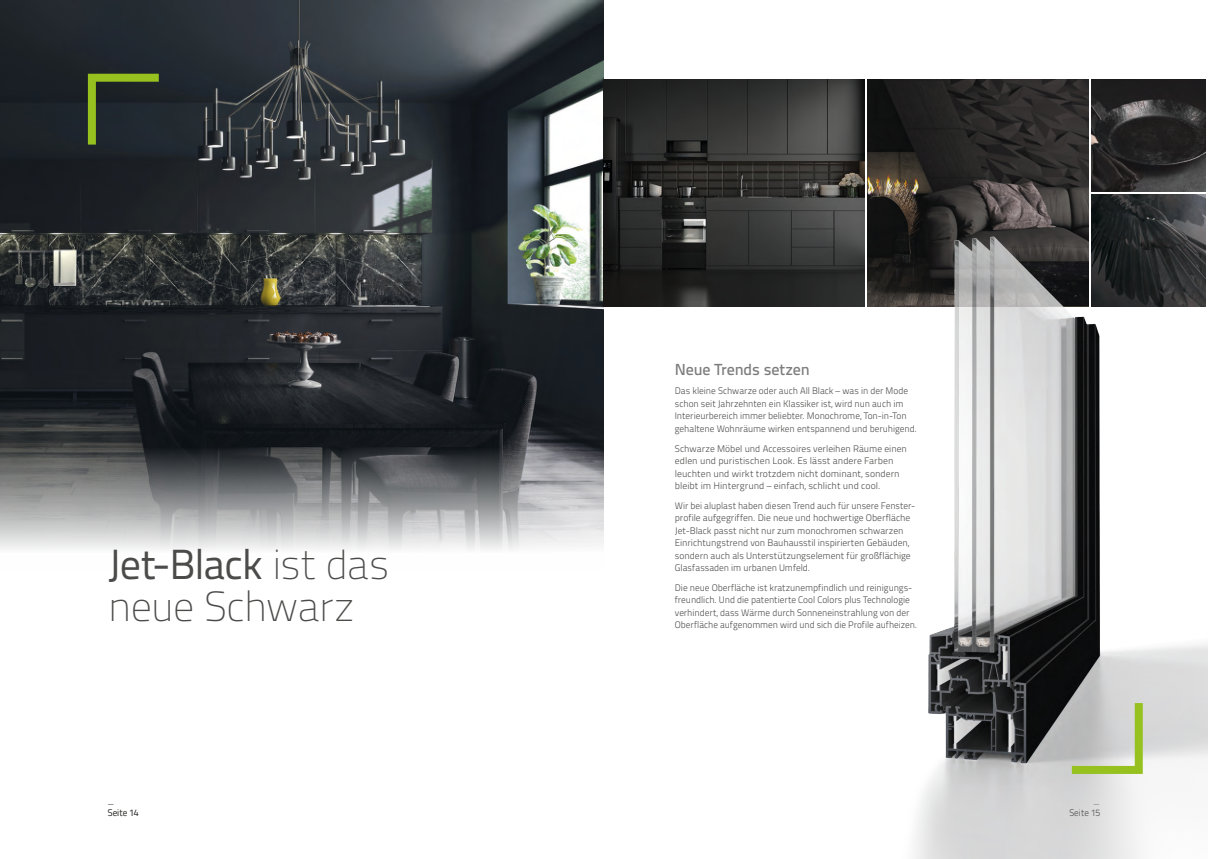
<style>
.page{position:relative;width:1208px;height:859px;background:#fff}
.page>*{position:absolute;margin:0;border:0;box-sizing:border-box;transform-origin:0 0}
.Infobox_Head_16_23_r{font:42px/42px "Titillium Text 25 L 1 wt";letter-spacing:-.025em;color:#4b4b4a}
.Copy_9_5_12_5_grey{font:16px "Titillium Text 25 L 600 wt";letter-spacing:-.01em;color:#7c7c7c}
.Copy_9_5_12_5_grey-2{font:9.5px/12.5px "Titillium Text 25 L 250 wt";letter-spacing:-.005em;color:#4b4b4a}
.Copy_9_5_12_5_grey-3{font:9.5px/12px "Titillium Text 25 L 250 wt";letter-spacing:-.005em;color:#4b4b4a;text-align:right;scale:.95 1}
.s1{font-family:"Titillium Text 25 L 400 wt"}
.s2{font-family:"Titillium Text 25 L 1 wt"}
</style>
<div class="page">
<img style="left:0;top:0;width:604px;height:550px">
<svg style="left:84px;top:70px;width:83px;height:83px;background:#313d2a"></svg>
<img style="left:867px;top:79px;width:222px;height:63px">
<img style="left:604px;top:79px;width:261px;height:227px">
<img style="left:1091px;top:79px;width:114px;height:63px">
<img style="left:760px;top:142px;width:448px;height:717px">
<svg style="left:1063px;top:695px;width:83px;height:83px;background:#c0c7ae"></svg>
<p class="Infobox_Head_16_23_r" style="left:108px;top:541px;width:283px"><span class="s1">Jet-Black</span> ist das neue Schwarz</p>
<p class="Copy_9_5_12_5_grey-3" style="left:108px;top:794px;width:34px;text-align:left"><span class="s2">_<br></span>Seite 14</p>
<p class="Copy_9_5_12_5_grey" style="left:675px;top:357px;width:136px">Neue Trends setzen</p>
<p class="Copy_9_5_12_5_grey-2" style="left:675px;top:384px;width:243px">Das kleine Schwarze oder auch All Black – was in der Mode schon seit Jahrzehnten ein Klassiker ist, wird nun auch im Interieurbereich immer beliebter. Monochrome, Ton-in-Ton gehaltene Wohnräume wirken entspannend und beruhigend.</p>
<p class="Copy_9_5_12_5_grey-2" style="left:675px;top:441px;width:234px">Schwarze Möbel und Accessoires verleihen Räume einen edlen und puristischen Look. Es lässt andere Farben leuchten und wirkt trotzdem nicht dominant, sondern bleibt im Hintergrund – einfach, schlicht und cool.</p>
<p class="Copy_9_5_12_5_grey-2" style="left:675px;top:499px;width:242px">Wir bei aluplast haben diesen Trend auch für unsere Fenster&shy;profile aufgegriffen. Die neue und hochwertige Oberfläche Jet-Black passt nicht nur zum monochromen schwarzen Einrichtungstrend von Bauhausstil inspirierten Gebäuden, sondern auch als Unterstützungselement für großflächige Glasfassaden im urbanen Umfeld.</p>
<p class="Copy_9_5_12_5_grey-2" style="left:675px;top:581px;width:244px">Die neue Oberfläche ist kratzunempfindlich und reinigungs&shy;freundlich. Und die patentierte Cool Colors plus Technologie verhindert, dass Wärme durch Sonneneinstrahlung von der Oberfläche aufgenommen wird und sich die Profile aufheizen.</p>
<p class="Copy_9_5_12_5_grey-3" style="left:1069px;top:794px;width:34px"><span class="s2">_<br></span>Seite 15</p>
</div>
